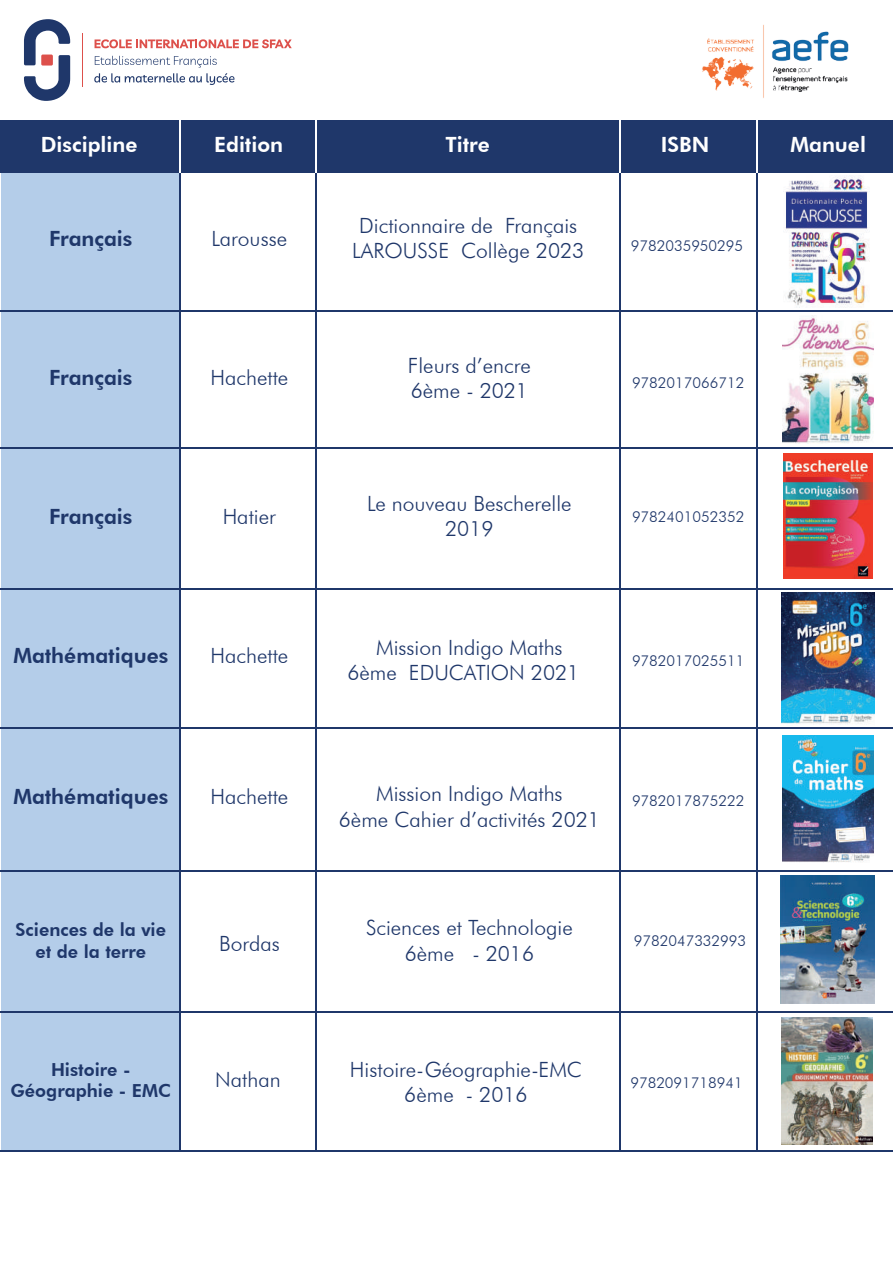
<style>
.page{position:relative;width:893px;height:1263px;background:#fff}
.page>*{position:absolute;margin:0;border:0;box-sizing:border-box;transform-origin:0 0}
.t1{font:300 21px/25.2px "Futura BT";color:#1f376a;text-align:center}
.t2{font:800 21px "Futura BT";color:#1f376a}
.t3{font:800 21px "Futura BT";color:#fff}
.t4{font:800 18px/21.6px "Futura BT";color:#1f376a;text-align:center}
.t5{font:300 15px "Futura BT";color:#1f376a}
</style>
<div class="page">
<div style="left:1px;top:162px;width:179px;height:989px;background:#b4cde9"></div>
<div style="left:0;top:120px;width:893px;height:53px;background:#1f376a"></div>
<hr style="left:179px;top:173px;width:2px;height:978px;background:#1f376a">
<hr style="left:316px;top:173px;width:1px;height:978px;background:#1f376a">
<hr style="left:0;top:310px;width:893px;height:2px;background:#1f376a">
<hr style="left:0;top:448px;width:893px;height:1px;background:#1f376a">
<hr style="left:0;top:588px;width:893px;height:2px;background:#1f376a">
<hr style="left:0;top:728px;width:893px;height:1px;background:#1f376a">
<hr style="left:0;top:870px;width:893px;height:2px;background:#1f376a">
<hr style="left:0;top:1011px;width:893px;height:2px;background:#1f376a">
<hr style="left:0;top:1150px;width:893px;height:2px;background:#1f376a">
<hr style="left:620px;top:173px;width:1px;height:978px;background:#1f376a">
<hr style="left:757px;top:173px;width:1px;height:978px;background:#1f376a">
<hr style="left:179px;top:120px;width:2px;height:53px;background:#fff">
<hr style="left:316px;top:120px;width:1px;height:53px;background:#fff">
<hr style="left:620px;top:120px;width:1px;height:53px;background:#fff">
<hr style="left:757px;top:120px;width:1px;height:53px;background:#fff">
<img style="left:783px;top:454px;width:89px;height:125px">
<img style="left:781px;top:876px;width:93px;height:127px">
<img style="left:781px;top:1018px;width:91px;height:127px">
<img style="left:782px;top:315px;width:91px;height:129px">
<img style="left:781px;top:592px;width:93px;height:133px">
<img style="left:782px;top:735px;width:91px;height:127px">
<img style="left:702px;top:24px;width:147px;height:74px">
<svg style="left:95px;top:39px;width:197px;height:9px"></svg>
<svg style="left:94px;top:56px;width:141px;height:29px"></svg>
<svg style="left:24px;top:19px;width:46px;height:82px"></svg>
<hr style="left:82px;top:33px;width:1px;height:54px;background:#dd504b">
<img style="left:785px;top:175px;width:85px;height:133px">
<p class="t3" style="left:41px;top:132px;width:98px">Discipline</p>
<p class="t3" style="left:214px;top:132px;width:71px">Edition</p>
<p class="t3" style="left:445px;top:132px;width:46px">Titre</p>
<p class="t3" style="left:661px;top:132px;width:50px">ISBN</p>
<p class="t3" style="left:790px;top:132px;width:77px">Manuel</p>
<p class="t2" style="left:49px;top:225px;width:85px">Français</p>
<p class="t1" style="left:212px;top:225px;width:77px">Larousse</p>
<p class="t2" style="left:49px;top:365px;width:85px">Français</p>
<p class="t1" style="left:210px;top:365px;width:79px">Hachette</p>
<p class="t2" style="left:49px;top:503px;width:85px">Français</p>
<p class="t1" style="left:223px;top:503px;width:55px">Hatier</p>
<p class="t2" style="left:13px;top:643px;width:156px">Mathématiques</p>
<p class="t1" style="left:210px;top:643px;width:79px">Hachette</p>
<p class="t2" style="left:13px;top:784px;width:156px">Mathématiques</p>
<p class="t1" style="left:210px;top:784px;width:79px">Hachette</p>
<p class="t4" style="left:16px;top:919px;width:152px">Sciences de la vie et de la terre</p>
<p class="t1" style="left:219px;top:931px;width:62px">Bordas</p>
<p class="t4" style="left:11px;top:1058px;width:162px">Histoire -<br>Géographie - EMC</p>
<p class="t1" style="left:215px;top:1067px;width:67px">Nathan</p>
<p class="t1" style="left:352px;top:213px;width:234px">Dictionnaire de Français<br>LAROUSSE Collège 2023</p>
<p class="t1" style="left:408px;top:353px;width:124px;text-align:left">Fleurs d’encre<br>6ème - 2021</p>
<p class="t1" style="left:367px;top:491px;width:206px">Le nouveau Bescherelle<br>2019</p>
<p class="t1" style="left:347px;top:635px;width:233px">Mission Indigo Maths<br>6ème EDUCATION 2021</p>
<p class="t5" style="left:631px;top:236px;width:114px">9782035950295</p>
<p class="t5" style="left:632px;top:373px;width:114px">9782017066712</p>
<p class="t5" style="left:632px;top:507px;width:114px">9782401052352</p>
<p class="t5" style="left:632px;top:651px;width:114px">9782017025511</p>
<p class="t1" style="left:339px;top:781px;width:263px">Mission Indigo Maths<br>6ème Cahier d’activités 2021</p>
<p class="t5" style="left:632px;top:792px;width:114px">9782017875222</p>
<p class="t1" style="left:366px;top:915px;width:208px">Sciences et Technologie<br>6ème - 2016</p>
<p class="t1" style="left:350px;top:1057px;width:233px">Histoire-Géographie-EMC<br>6ème - 2016</p>
<p class="t5" style="left:634px;top:932px;width:114px">9782047332993</p>
<p class="t5" style="left:630px;top:1073px;width:114px">9782091718941</p>
</div>
